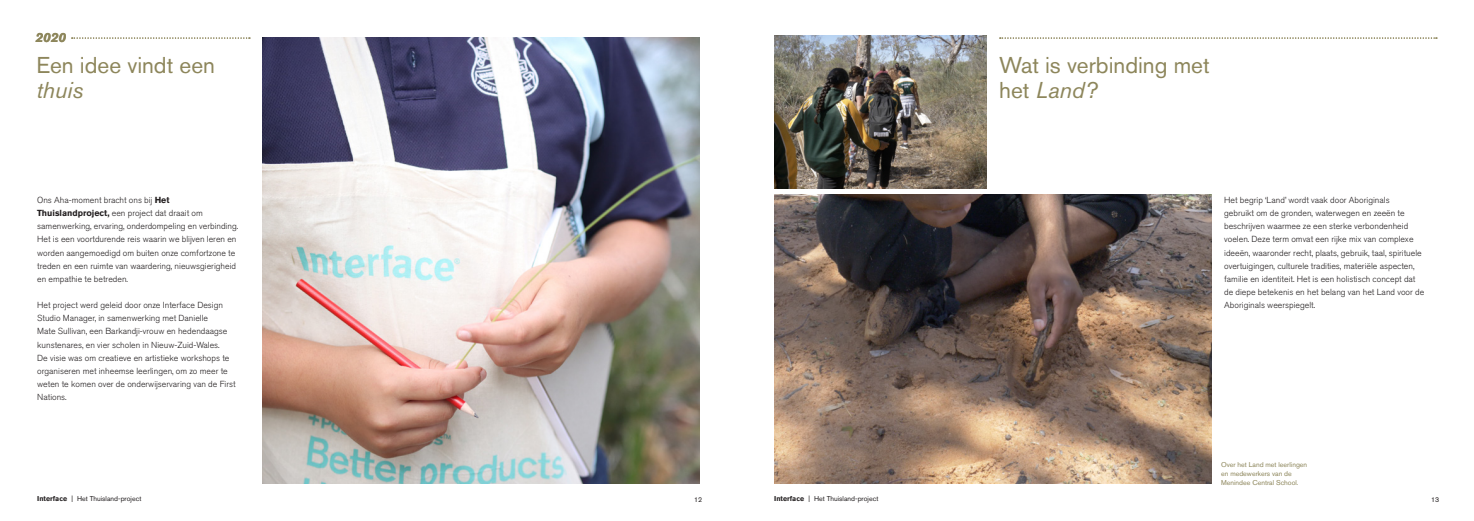
<style>
.page{position:relative;width:1474px;height:521px;background:#fff}
.page>*{position:absolute;margin:0;border:0;box-sizing:border-box;transform-origin:0 0}
.t1{font:22.75px/24.5px "Akzidenz Grotesk Pro";color:#8d865b}
.t2{font:italic 22.75px "Akzidenz Grotesk Pro";color:#8d865b}
.t3{font:italic 700 13.12px "Akzidenz Grotesk Pro";color:#8d865b}
.t4{font:300 8.75px/13.1px "Akzidenz Grotesk Pro";color:#231f20}
.t5{font:7px "Akzidenz Grotesk Pro";color:#231f20}
.t6{font:7px/8.8px "Akzidenz Grotesk Pro";color:#8d865b}
.s1{font-weight:700}
.s2{font-style:italic}
</style>
<div class="page">
<img style="left:774px;top:35px;width:212px;height:154px">
<img style="left:774px;top:194px;width:437px;height:290px">
<svg style="left:72px;top:37px;width:178px;height:2px"></svg>
<svg style="left:999px;top:37px;width:437px;height:2px"></svg>
<img style="left:262px;top:37px;width:437px;height:447px">
<h2 class="t3" style="left:36px;top:29px;width:32px">2020</h2>
<h1 class="t1" style="left:36px;top:53px;width:180px">Een idee vindt een</h1>
<h1 class="t2" style="left:36px;top:75px;width:48px">thuis</h1>
<p class="t4" style="left:37px;top:193px;width:202px">Ons Aha-moment bracht ons bij <span class="s1">Het Thuislandproject,</span> een project dat draait om samenwerking, ervaring, onderdompeling en verbinding.<br>Het is een voortdurende reis waarin we blijven leren en worden aangemoedigd om buiten onze comfortzone te treden en een ruimte van waardering, nieuwsgierigheid en empathie te betreden.</p>
<p class="t4" style="left:37px;top:298px;width:200px">Het project werd geleid door onze Interface Design Studio Manager, in samenwerking met Danielle<br>Mate Sullivan, een Barkandji-vrouw en hedendaagse kunstenares, en vier scholen in Nieuw-Zuid-Wales.<br>De visie was om creatieve en artistieke workshops te organiseren met inheemse leerlingen, om zo meer te weten te komen over de onderwijservaring van de First Nations.</p>
<h1 class="t1" style="left:999px;top:53px;width:212px">Wat is verbinding met het <span class="s2">Land?</span></h1>
<p class="t4" style="left:1224px;top:193px;width:201px">Het begrip ‘Land’ wordt vaak door Aboriginals<br>gebruikt om de gronden, waterwegen en zeeën te beschrijven waarmee ze een sterke verbondenheid voelen. Deze term omvat een rijke mix van complexe ideeën, waaronder recht, plaats, gebruik, taal, spirituele overtuigingen, culturele tradities, materiële aspecten, familie en identiteit. Het is een holistisch concept dat de diepe betekenis en het belang van het Land voor de Aboriginals weerspiegelt.</p>
<p class="t6" style="left:1221px;top:460px;width:88px">Over het Land met leerlingen en medewerkers van de<br>Menindee Central School.</p>
<p class="t5" style="left:37px;top:494px;width:106px"><span class="s1">Interface</span> | Het Thuisland-project</p>
<p class="t5" style="left:694px;top:495px;width:10px">12</p>
<p class="t5" style="left:774px;top:494px;width:106px"><span class="s1">Interface</span> | Het Thuisland-project</p>
<p class="t5" style="left:1430px;top:495px;width:10px">13</p>
</div>
